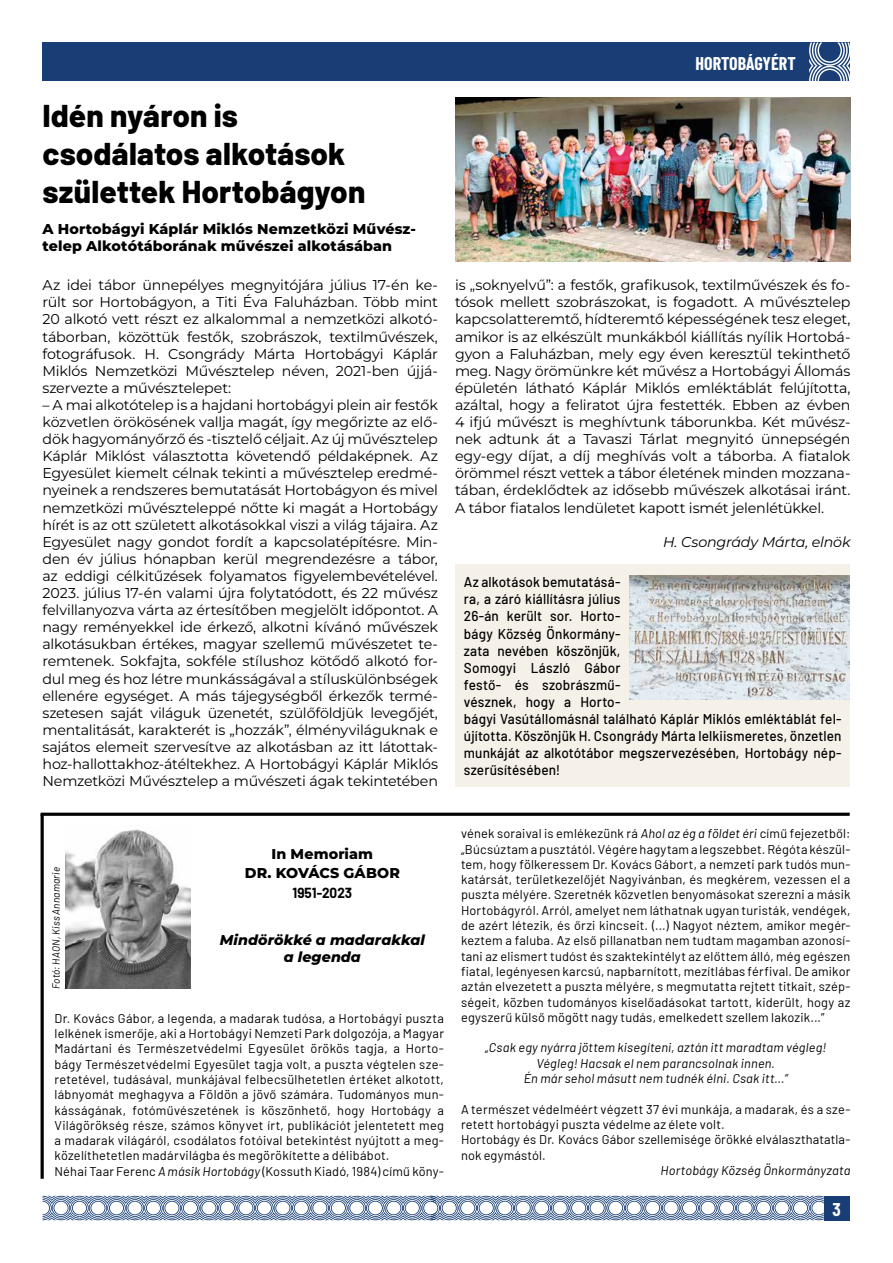
<style>
.page{position:relative;width:893px;height:1263px;background:#fff}
.page>*{position:absolute;margin:0;border:0;box-sizing:border-box;transform-origin:0 0}
.t1{font:800 31.5px/37.8px "Barlow";letter-spacing:.005em;color:#000}
.t2{font:700 18px "Barlow Condensed";color:#fff}
.t3{font:14.25px/17.1px "Montserrat";letter-spacing:-.015em;color:#000;text-align:justify}
.t4{font:500 14.25px/17.1px "Barlow";letter-spacing:.01em;color:#000;scale:.95 1}
.t5{font:800 14.25px/17.1px "Montserrat";letter-spacing:.01em;color:#000}
.t6{font:italic 800 14.25px/17.1px "Montserrat";letter-spacing:.005em;color:#000;text-align:center}
.t7{font:italic 14.25px "Montserrat";letter-spacing:-.015em;color:#000}
.t8{font:700 14.25px "Barlow";letter-spacing:.005em;color:#000;scale:.95 1}
.t9{font:12.75px/15.3px "Barlow";letter-spacing:.02em;color:#000}
.t10{font:italic 12.75px/15.3px "Barlow";letter-spacing:.02em;color:#000;text-align:center}
.t11{font:italic 10.5px "Barlow";letter-spacing:.015em;color:#000;scale:.95 1}
.s1{font-style:italic}
</style>
<div class="page">
<div style="left:43px;top:43px;width:807px;height:38px;background:#183e75"></div>
<svg style="left:809px;top:43px;width:41px;height:38px"></svg>
<svg style="left:43px;top:1196px;width:781px;height:24px"></svg>
<div style="left:824px;top:1196px;width:26px;height:24px;background:#183e75"></div>
<hr style="left:41px;top:814px;width:3px;height:365px;background:#000">
<hr style="left:41px;top:813px;width:809px;height:3px;background:#000">
<img style="left:65px;top:829px;width:125px;height:160px">
<div style="left:455px;top:564px;width:395px;height:223px;background:#f5f1e9"></div>
<img style="left:629px;top:575px;width:221px;height:124px">
<img style="left:455px;top:98px;width:395px;height:163px">
<h1 class="t1" style="left:43px;top:95px;width:324px">Idén nyáron is csodálatos alkotások születtek Hortobágyon</h1>
<p class="t5" style="left:43px;top:220px;width:375px">A Hortobágyi Káplár Miklós Nemzetközi Művész&shy;telep Alkotótáborának művészei alkotásában</p>
<p class="t3" style="left:43px;top:276px;width:397px">Az idei tábor ünnepélyes megnyitójára július 17-én ke&shy;rült sor Hortobágyon, a Titi Éva Faluházban. Több mint 20 alkotó vett részt ez alkalommal a nemzetközi alkotó&shy;táborban, közöttük festők, szobrászok, textilművészek, fotográfusok. H. Csongrády Márta Hortobágyi Káplár Miklós Nemzetközi Művésztelep néven, 2021-ben újjá&shy;szervezte a művésztelepet:</p>
<p class="t3" style="left:43px;top:396px;width:397px">– A mai alkotótelep is a hajdani hortobágyi plein air festők közvetlen örökösének vallja magát, így megőrizte az elő&shy;dök hagyományőrző és -tisztelő céljait. Az új művésztelep Káplár Miklóst választotta követendő példaképnek. Az Egyesület kiemelt célnak tekinti a művésztelep eredmé&shy;nyeinek a rendszeres bemutatását Hortobágyon és mivel nemzetközi művészteleppé nőtte ki magát a Hortobágy hírét is az ott született alkotásokkal viszi a világ tájaira. Az Egyesület nagy gondot fordít a kapcsolatépítésre. Min&shy;den év július hónapban kerül megrendezésre a tábor, az eddigi célkitűzések folyamatos figyelembevételével.<br>2023. július 17-én valami újra folytatódott, és 22 művész felvillanyozva várta az értesítőben megjelölt időpontot. A nagy reményekkel ide érkező, alkotni kívánó művészek alkotásukban értékes, magyar szellemű művészetet te&shy;remtenek. Sokfajta, sokféle stílushoz kötődő alkotó for&shy;dul meg és hoz létre munkásságával a stíluskülönbségek ellenére egységet. A más tájegységből érkezők termé&shy;szetesen saját világuk üzenetét, szülőföldjük levegőjét, mentalitását, karakterét is „hozzák”, élményviláguknak e sajátos elemeit szervesítve az alkotásban az itt látottak&shy;hoz-hallottakhoz-átéltekhez. A Hortobágyi Káplár Miklós Nemzetközi Művésztelep a művészeti ágak tekintetében</p>
<p class="t2" style="left:695px;top:53px;width:102px">HORTOBÁGYÉRT</p>
<p class="t3" style="left:455px;top:276px;width:397px">is „soknyelvű”: a festők, grafikusok, textilművészek és fo&shy;tósok mellett szobrászokat, is fogadott. A művésztelep kapcsolatteremtő, hídteremtő képességének tesz eleget, amikor is az elkészült munkákból kiállítás nyílik Hortobá&shy;gyon a Faluházban, mely egy éven keresztül tekinthető meg. Nagy örömünkre két művész a Hortobágyi Állomás épületén látható Káplár Miklós emléktáblát felújította, azáltal, hogy a feliratot újra festették. Ebben az évben 4 ifjú művészt is meghívtunk táborunkba. Két művész&shy;nek adtunk át a Tavaszi Tárlat megnyitó ünnepségén egy-egy díjat, a díj meghívás volt a táborba. A fiatalok örömmel részt vettek a tábor életének minden mozzana&shy;tában, érdeklődtek az idősebb művészek alkotásai iránt.<br>A tábor fiatalos lendületet kapott ismét jelenlétükkel.</p>
<p class="t7" style="left:663px;top:532px;width:189px">H. Csongrády Márta, elnök</p>
<p class="t4" style="left:464px;top:572px;width:399px">Az alkotások bemutatásá-<br>ra, a záró kiállításra július<br>26-án került sor. Horto-<br>bágy Község Önkormány-<br>zata nevében köszönjük,<br>Somogyi László Gábor<br>festő- és szobrászmű-<br>vésznek, hogy a Horto-<br>bágyi Vasútállomásnál található Káplár Miklós emléktáblát fel&shy;újította. Köszönjük H. Csongrády Márta lelkiismeretes, önzetlen munkáját az alkotótábor megszervezésében, Hortobágy nép&shy;szerűsítésében!</p>
<p class="t11" style="left:48px;top:989px;width:130px;rotate:-90deg">Fotó: HAON, Kiss Annamarie</p>
<p class="t5" style="left:245px;top:844px;width:157px;line-height:19.2px;text-align:center">In Memoriam<br>DR. KOVÁCS GÁBOR</p>
<p class="t8" style="left:292px;top:882px;width:64px">1951-2023</p>
<p class="t6" style="left:220px;top:931px;width:207px">Mindörökké a madarakkal a legenda</p>
<p class="t9" style="left:55px;top:1009px;width:391px">Dr. Kovács Gábor, a legenda, a madarak tudósa, a Hortobágyi puszta lelkének ismerője, aki a Hortobágyi Nemzeti Park dolgozója, a Magyar Madártani és Természetvédelmi Egyesület örökös tagja, a Horto&shy;bágy Természetvédelmi Egyesület tagja volt, a puszta végtelen sze&shy;retetével, tudásával, munkájával felbecsülhetetlen értéket alkotott, lábnyomát meghagyva a Földön a jövő számára. Tudományos mun&shy;kásságának, fotóművészetének is köszönhető, hogy Hortobágy a Világörökség része, számos könyvet írt, publikációt jelentetett meg a madarak világáról, csodálatos fotóival betekintést nyújtott a meg&shy;közelíthetetlen madárvilágba és megörökítette a délibábot.<br>Néhai Taar Ferenc <span class="s1">A másik Hortobágy</span> (Kossuth Kiadó, 1984) című köny-</p>
<p class="t9" style="left:461px;top:825px;width:391px;text-align:justify">vének soraival is emlékezünk rá <span class="s1">Ahol az ég a földet éri</span> című fejezetből: „Búcsúztam a pusztától. Végére hagytam a legszebbet. Régóta készül&shy;tem, hogy fölkeressem Dr. Kovács Gábort, a nemzeti park tudós mun&shy;katársát, területkezelőjét Nagyivánban, és megkérem, vezessen el a puszta mélyére. Szeretnék közvetlen benyomásokat szerezni a másik Hortobágyról. Arról, amelyet nem láthatnak ugyan turisták, vendégek, de azért létezik, és őrzi kincseit. (...) Nagyot néztem, amikor megér&shy;keztem a faluba. Az első pillanatban nem tudtam magamban azonosí&shy;tani az elismert tudóst és szaktekintélyt az előttem álló, még egészen fiatal, legényesen karcsú, napbarnított, mezítlábas férfival. De amikor aztán elvezetett a puszta mélyére, s megmutatta rejtett titkait, szép&shy;ségeit, közben tudományos kiselőadásokat tartott, kiderült, hogy az egyszerű külső mögött nagy tudás, emelkedett szellem lakozik...”</p>
<p class="t10" style="left:485px;top:1039px;width:343px">„Csak egy nyárra jöttem kisegíteni, aztán itt maradtam végleg!<br>Végleg! Hacsak el nem parancsolnak innen.<br>Én már sehol másutt nem tudnék élni. Csak itt...”</p>
<p class="t9" style="left:461px;top:1100px;width:391px">A természet védelméért végzett 37 évi munkája, a madarak, és a sze&shy;retett hortobágyi puszta védelme az élete volt.<br>Hortobágy és Dr. Kovács Gábor szellemisége örökké elválaszthatatla&shy;nok egymástól.</p>
<p class="t10" style="left:660px;top:1161px;width:191px">Hortobágy Község Önkormányzata</p>
<p class="t2" style="left:832px;top:1198px;width:10px">3</p>
</div>
